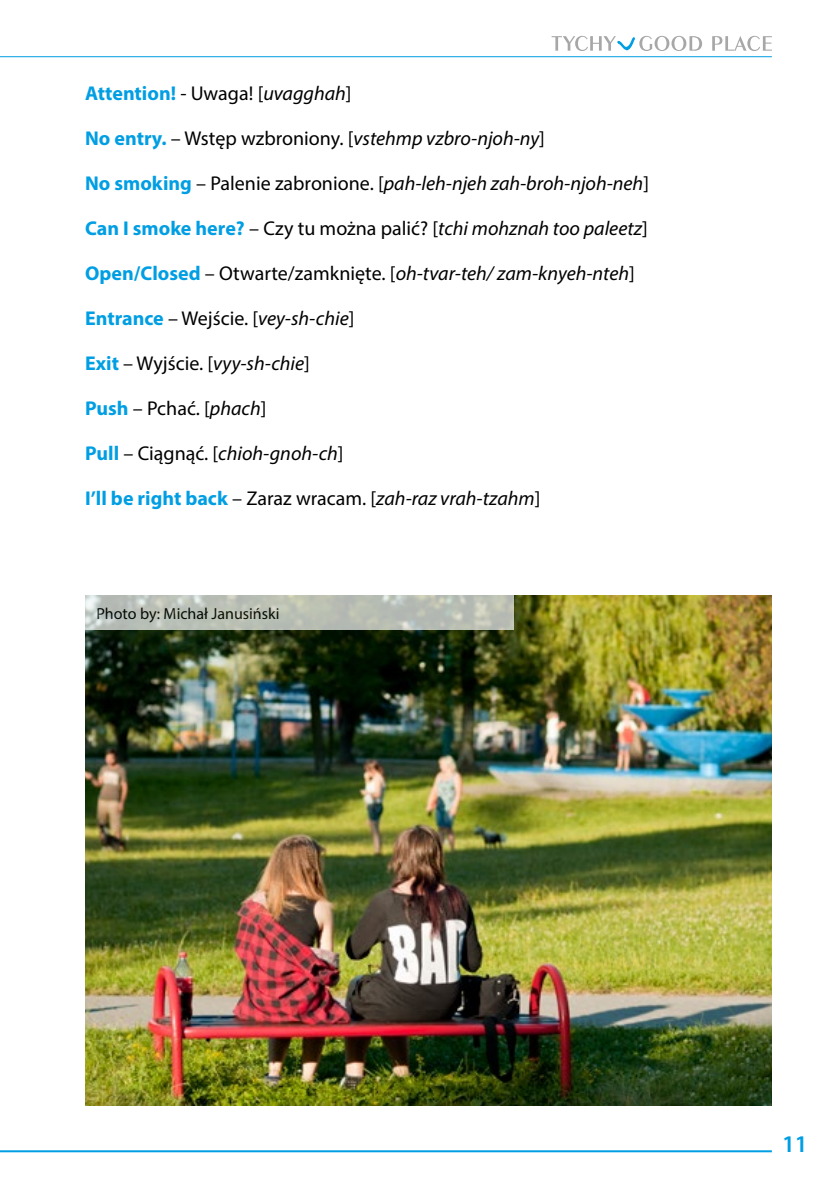
<style>
.page{position:relative;width:840px;height:1191px;background:#fff}
.page>*{position:absolute;margin:0;border:0;box-sizing:border-box;transform-origin:0 0}
.t1{font:600 24px "Myriad Pro";color:#009ee3}
.t2{font:italic 20px "Myriad Pro";color:#000}
.t3{font:20px "Myriad Pro";color:#000}
.t4{font:700 20px "Myriad Pro";color:#009ee3}
.t5{font:16px "Myriad Pro";color:#000}
.s1{font-weight:400;color:#000}
.s2{font-weight:400;font-style:italic;color:#000}
.s3{font-weight:700;font-style:normal;color:#009ee3}
.s4{font-style:normal}
.s5{font-weight:700;color:#009ee3}
.s6{font-style:italic}
</style>
<div class="page">
<hr style="left:0;top:1150px;width:771px;height:2px;background:#009ee3">
<hr style="left:0;top:56px;width:771px;height:1px;background:#009ee3">
<svg style="left:551px;top:36px;width:220px;height:15px"></svg>
<img style="left:85px;top:595px;width:686px;height:511px">
<svg style="left:85px;top:595px;width:428px;height:34px;background:#bbc1b7"></svg>
<p class="t4" style="left:85px;top:80px;width:268px">Attention! <span class="s1">- Uwaga! [</span><span class="s2">uvagghah</span><span class="s1">]</span></p>
<p class="t2" style="left:85px;top:126px;width:461px"><span class="s3">No entry.</span> <span class="s4">– Wstęp wzbroniony. [</span>vstehmp vzbro-njoh-ny<span class="s4">]</span></p>
<p class="t2" style="left:85px;top:171px;width:565px"><span class="s3">No smoking</span> <span class="s4">– Palenie zabronione. [</span>pah-leh-njeh zah-broh-njoh-neh<span class="s4">]</span></p>
<p class="t2" style="left:85px;top:216px;width:563px"><span class="s3">Can I smoke here?</span> <span class="s4">– Czy tu można palić? [</span>tchi mohznah too paleetz<span class="s4">]</span></p>
<p class="t2" style="left:85px;top:261px;width:551px"><span class="s3">Open/Closed</span> <span class="s4">– Otwarte/zamknięte. [</span>oh-tvar-teh/ zam-knyeh-nteh<span class="s4">]</span></p>
<p class="t3" style="left:85px;top:306px;width:270px"><span class="s5">Entrance</span> – Wejście. [<span class="s6">vey-sh-chie</span>]</p>
<p class="t3" style="left:85px;top:351px;width:226px"><span class="s5">Exit</span> – Wyjście. [<span class="s6">vyy-sh-chie</span>]</p>
<p class="t3" style="left:85px;top:396px;width:183px"><span class="s5">Push</span> – Pchać. [<span class="s6">phach</span>]</p>
<p class="t2" style="left:85px;top:441px;width:260px"><span class="s3">Pull</span> <span class="s4">– Ciągnąć. [</span>chioh-gnoh-ch<span class="s4">]</span></p>
<p class="t2" style="left:85px;top:486px;width:456px"><span class="s3">I’ll be right back</span> <span class="s4">– Zaraz wracam. [</span>zah-raz vrah-tzahm<span class="s4">]</span></p>
<p class="t5" style="left:96px;top:603px;width:185px">Photo by: Michał Janusiński</p>
<p class="t1" style="left:781px;top:1129px;width:27px">11</p>
</div>
